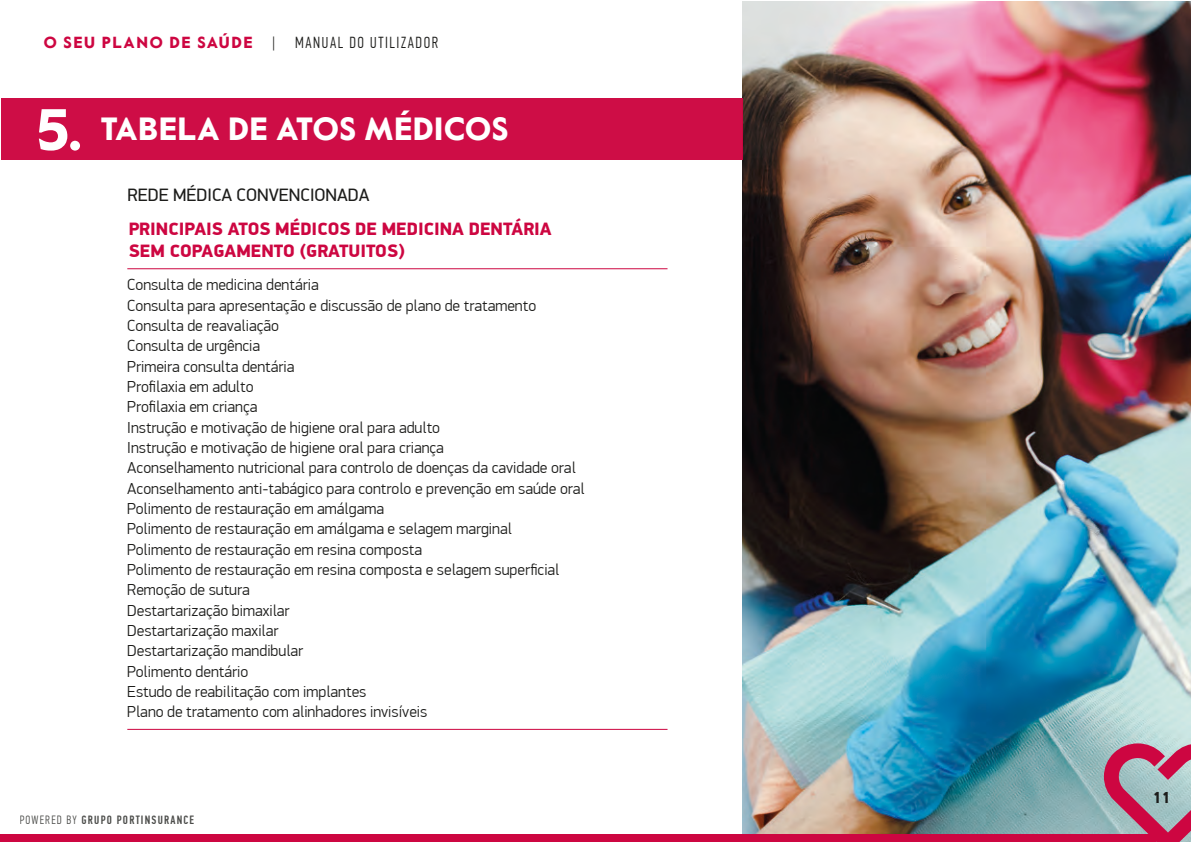
<style>
.page{position:relative;width:1191px;height:842px;background:#fff}
.page>*{position:absolute;margin:0;border:0;box-sizing:border-box;transform-origin:0 0}
.t1{font:900 32px "Value Sans Pro";letter-spacing:.02em;color:#fff}
.t2{font:900 18px/21.6px "PF Din Display Pro";color:#cd0641}
.t3{font:18px "PF Din Display Pro";color:#1d1d1b}
.t4{font:300 16px/20.4px "PF Din Display Pro";color:#1d1d1b}
.t5{font:300 16px "PF Din Text Comp Pro";letter-spacing:.1em;color:#1d1d1b}
.t6{font:900 16px "PF Din Display Pro";color:#1d1d1b}
.t7{font:500 12px "PF Din Text Comp Pro";letter-spacing:.1em;color:#1e1f1c}
.s1{font-family:"Value Sans Pro";font-weight:900;color:#cd0641}
.s2{font-size:58px}
.s3{font-weight:300}
</style>
<div class="page">
<img style="left:743px;top:1px;width:448px;height:833px">
<hr style="left:127px;top:268px;width:540px;height:1px;background:#cd0641">
<hr style="left:127px;top:729px;width:540px;height:1px;background:#cd0641">
<div style="left:0;top:834px;width:1156px;height:8px;background:#cd0641"></div>
<svg style="left:1104px;top:743px;width:87px;height:99px;background:#b5768f"></svg>
<div style="left:1px;top:99px;width:742px;height:61px;background:#ce0d46"></div>
<p class="t5" style="left:44px;top:33px;width:396px"><span class="s1">O SEU PLANO DE SAÚDE</span> | MANUAL DO UTILIZADOR</p>
<h1 class="t1" style="left:37px;top:110px;width:473px"><span class="s2">5.</span> TABELA DE ATOS MÉDICOS</h1>
<p class="t3" style="left:128px;top:184px;width:243px">REDE MÉDICA CONVENCIONADA</p>
<p class="t2" style="left:129px;top:219px;width:424px">PRINCIPAIS ATOS MÉDICOS DE MEDICINA DENTÁRIA<br>SEM COPAGAMENTO (GRATUITOS)</p>
<p class="t4" style="left:127px;top:275px;width:459px">Consulta de medicina dentária<br>Consulta para apresentação e discussão de plano de tratamento Consulta de reavaliação<br>Consulta de urgência<br>Primeira consulta dentária<br>Profilaxia em adulto<br>Profilaxia em criança<br>Instrução e motivação de higiene oral para adulto<br>Instrução e motivação de higiene oral para criança<br>Aconselhamento nutricional para controlo de doenças da cavidade oral Aconselhamento anti-tabágico para controlo e prevenção em saúde oral Polimento de restauração em amálgama<br>Polimento de restauração em amálgama e selagem marginal<br>Polimento de restauração em resina composta<br>Polimento de restauração em resina composta e selagem superficial Remoção de sutura<br>Destartarização bimaxilar<br>Destartarização maxilar<br>Destartarização mandibular<br>Polimento dentário<br>Estudo de reabilitação com implantes<br>Plano de tratamento com alinhadores invisíveis</p>
<p class="t7" style="left:20px;top:813px;width:176px"><span class="s3">POWERED BY</span> GRUPO PORTINSURANCE</p>
<p class="t6" style="left:1153px;top:788px;width:19px">11</p>
</div>
